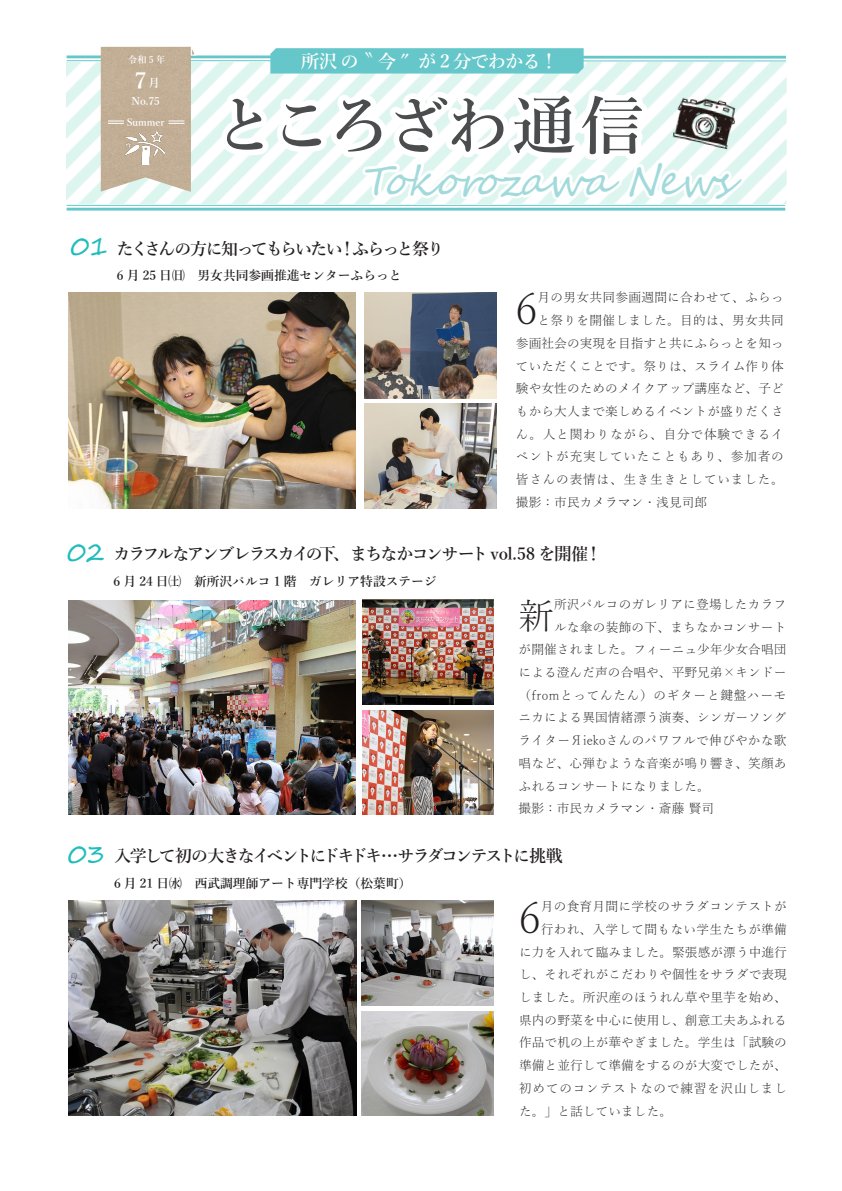
<style>
.page{position:relative;width:842px;height:1191px;background:#fff}
.page>*{position:absolute;margin:0;border:0;box-sizing:border-box;transform-origin:0 0}
.t1{font:600 63.8px "Yu Mincho";letter-spacing:-.07em;color:#4b4c4d}
.t2{font:300 43.2px "Yu Mincho";color:#231f20}
.t3{font:41.1px "Segoe Script";letter-spacing:-.02em;color:#a2dadb}
.t4{font:300 35.4px "Yu Mincho";color:#231f20}
.t5{font:25.5px "Segoe Print";color:#21bdbd}
.t6{font:600 22.7px "Yu Mincho";color:#fff}
.t7{font:600 18.4px "Yu Mincho";letter-spacing:-.06em;color:#fff}
.t8{font:600 17px "Yu Mincho";letter-spacing:-.11em;color:#231f20}
.t9{font:600 17px "Yu Mincho";letter-spacing:-.135em;color:#231f20}
.t10{font:300 12.8px "Yu Mincho";color:#231f20}
.t11{font:300 12.8px "Yu Mincho";letter-spacing:.055em;color:#231f20}
.t12{font:600 12.8px "Yu Mincho";color:#231f20}
.t13{font:300 12.8px "Yu Mincho";letter-spacing:.045em;color:#231f20}
.t14{font:600 10.6px "Yu Mincho";color:#fff}
.t15{font:600 9.9px "Yu Mincho";color:#fff}
.t16{font:600 9.2px "Yu Mincho";color:#fff}
.s1{font-size:11.3px}
</style>
<div class="page">
<hr style="left:67px;top:55px;width:208px;height:3px;background:#65c7c9">
<hr style="left:67px;top:60px;width:208px;height:1px;background:#65c7c9">
<img style="left:67px;top:62px;width:719px;height:141px">
<img style="left:101px;top:47px;width:90px;height:145px">
<svg style="left:192px;top:49px;width:3px;height:6px"></svg>
<svg style="left:108px;top:121px;width:16px;height:3px"></svg>
<img style="left:124px;top:132px;width:41px;height:32px">
<svg style="left:270px;top:48px;width:314px;height:26px;background:#69c8ca"></svg>
<hr style="left:67px;top:208px;width:718px;height:2px;background:#65c7c9">
<hr style="left:67px;top:205px;width:718px;height:1px;background:#65c7c9">
<svg style="left:167px;top:121px;width:18px;height:3px"></svg>
<svg style="left:215px;top:81px;width:534px;height:130px"></svg>
<hr style="left:581px;top:56px;width:205px;height:3px;background:#65c7c9">
<hr style="left:581px;top:60px;width:205px;height:1px;background:#65c7c9">
<img style="left:362px;top:599px;width:132px;height:106px">
<img style="left:362px;top:710px;width:132px;height:105px">
<img style="left:68px;top:600px;width:288px;height:215px">
<img style="left:69px;top:900px;width:287px;height:215px">
<img style="left:362px;top:900px;width:131px;height:105px">
<img style="left:362px;top:1011px;width:131px;height:104px">
<img style="left:68px;top:292px;width:288px;height:216px">
<img style="left:365px;top:292px;width:131px;height:106px">
<img style="left:365px;top:404px;width:131px;height:104px">
<p class="t16" style="left:128px;top:54px;width:39px">令和5年</p>
<h3 class="t6" style="left:135px;top:68px;width:26px">7<span class="s1">月</span></h3>
<p class="t14" style="left:131px;top:95px;width:30px">No.75</p>
<p class="t15" style="left:127px;top:117px;width:39px">Summer</p>
<h3 class="t7" style="left:301px;top:51px;width:259px">所沢 の〝 今 ″ が 2 分でわかる！</h3>
<h1 class="t1" style="left:213px;top:90px;width:434px">ところざわ通信</h1>
<h3 class="t3" style="left:362px;top:147px;width:372px">Tokorozawa News</h3>
<h3 class="t5" style="left:71px;top:223px;width:39px">01</h3>
<h3 class="t8" style="left:117px;top:239px;width:329px">たくさんの方に知ってもらいたい！ふらっと祭り</h3>
<p class="t12" style="left:117px;top:268px;width:286px">6 月 25 日㈰　男女共同参画推進センターふらっと</p>
<h2 class="t2" style="left:516px;top:269px;width:23px">6</h2>
<p class="t10" style="left:538px;top:286px;width:248px">月の男女共同参画週間に合わせて、ふらっ</p>
<p class="t10" style="left:538px;top:309px;width:248px">と祭りを開催しました。目的は、男女共同</p>
<p class="t10" style="left:516px;top:331px;width:269px">参画社会の実現を目指すと共にふらっとを知っ</p>
<p class="t10" style="left:516px;top:354px;width:269px">ていただくことです。祭りは、スライム作り体</p>
<p class="t10" style="left:516px;top:377px;width:269px">験や女性のためのメイクアップ講座など、子ど</p>
<p class="t10" style="left:516px;top:399px;width:269px">もから大人まで楽しめるイベントが盛りだくさ</p>
<p class="t11" style="left:516px;top:422px;width:269px">ん。人と関わりながら、自分で体験できるイ</p>
<p class="t11" style="left:516px;top:445px;width:269px">ベントが充実していたこともあり、参加者の</p>
<p class="t11" style="left:516px;top:467px;width:308px">皆さんの表情は、生き生きとしていました。　　　</p>
<p class="t10" style="left:516px;top:490px;width:193px">撮影：市民カメラマン・浅見司郎</p>
<h3 class="t5" style="left:67px;top:529px;width:39px">02</h3>
<h3 class="t8" style="left:114px;top:544px;width:490px">カラフルなアンブレラスカイの下、まちなかコンサート vol.58 を開催！</h3>
<p class="t12" style="left:114px;top:573px;width:325px">6 月 24 日㈯　新所沢パルコ 1 階　ガレリア特設ステージ</p>
<h3 class="t4" style="left:519px;top:583px;width:37px">新</h3>
<p class="t10" style="left:554px;top:592px;width:234px">所沢パルコのガレリアに登場したカラフ</p>
<p class="t10" style="left:554px;top:615px;width:234px">ルな傘の装飾の下、まちなかコンサート</p>
<p class="t10" style="left:519px;top:638px;width:269px">が開催されました。フィーニュ少年少女合唱団</p>
<p class="t10" style="left:519px;top:660px;width:269px">による澄んだ声の合唱や、平野兄弟×キンドー</p>
<p class="t13" style="left:519px;top:683px;width:269px">（fromとってんたん）のギターと鍵盤ハーモ</p>
<p class="t10" style="left:519px;top:706px;width:269px">ニカによる異国情緒漂う演奏、シンガーソング</p>
<p class="t10" style="left:519px;top:728px;width:269px">ライターЯiekoさんのパワフルで伸びやかな歌</p>
<p class="t10" style="left:519px;top:751px;width:269px">唱など、心弾むような音楽が鳴り響き、笑顔あ</p>
<p class="t10" style="left:519px;top:774px;width:193px">ふれるコンサートになりました。</p>
<p class="t10" style="left:519px;top:796px;width:197px">撮影：市民カメラマン・斎藤 賢司</p>
<h3 class="t5" style="left:68px;top:831px;width:39px">03</h3>
<h3 class="t9" style="left:114px;top:846px;width:450px">入学して初の大きなイベントにドキドキ…サラダコンテストに挑戦</h3>
<p class="t12" style="left:114px;top:876px;width:299px">6 月 21 日㈬　西武調理師アート専門学校（松葉町）</p>
<h2 class="t2" style="left:519px;top:878px;width:23px">6</h2>
<p class="t10" style="left:541px;top:894px;width:248px">月の食育月間に学校のサラダコンテストが</p>
<p class="t10" style="left:541px;top:917px;width:248px">行われ、入学して間もない学生たちが準備</p>
<p class="t10" style="left:519px;top:940px;width:269px">に力を入れて臨みました。緊張感が漂う中進行</p>
<p class="t10" style="left:519px;top:963px;width:269px">し、それぞれがこだわりや個性をサラダで表現</p>
<p class="t10" style="left:519px;top:985px;width:269px">しました。所沢産のほうれん草や里芋を始め、</p>
<p class="t10" style="left:519px;top:1008px;width:269px">県内の野菜を中心に使用し、創意工夫あふれる</p>
<p class="t10" style="left:519px;top:1031px;width:269px">作品で机の上が華やぎました。学生は「試験の</p>
<p class="t10" style="left:519px;top:1053px;width:269px">準備と並行して準備をするのが大変でしたが、</p>
<p class="t11" style="left:519px;top:1076px;width:269px">初めてのコンテストなので練習を沢山しまし</p>
<p class="t10" style="left:519px;top:1099px;width:155px">た。」と話していました。</p>
</div>
